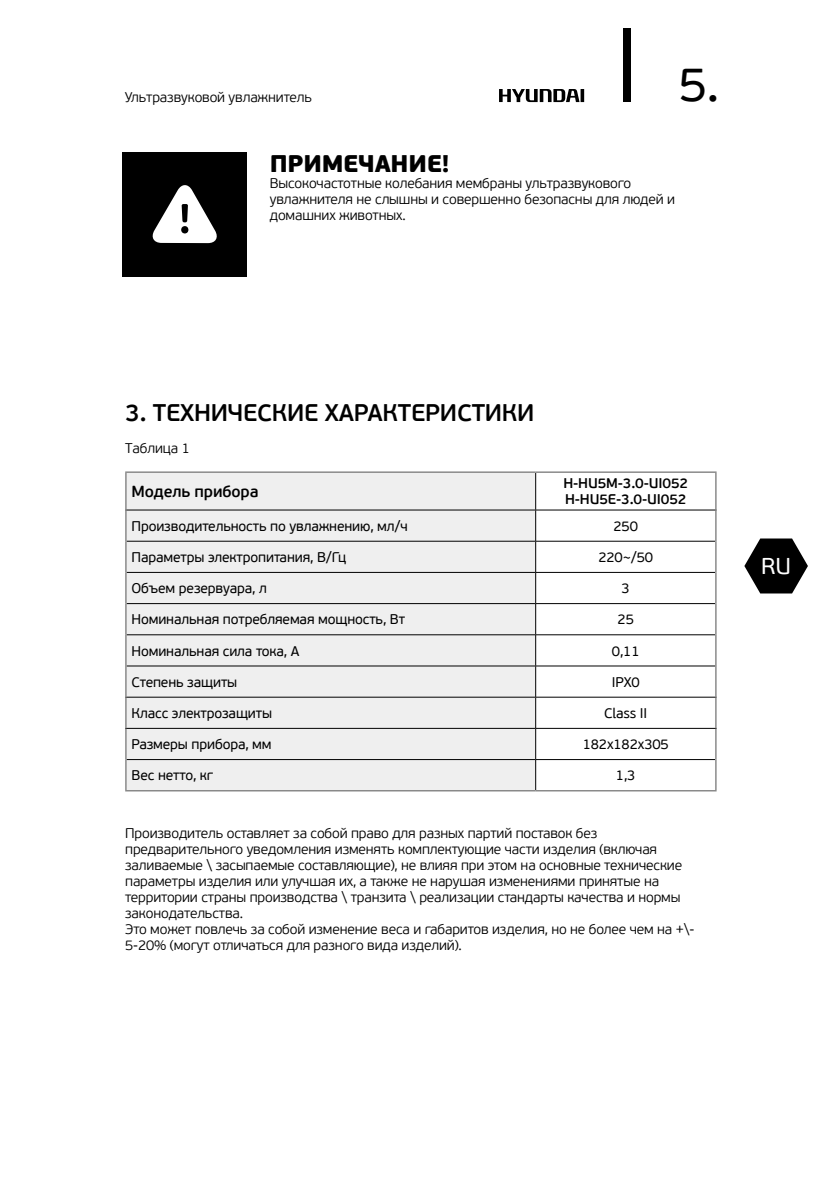
<style>
.page{position:relative;width:840px;height:1191px;background:#fff}
.page>*{position:absolute;margin:0;border:0;box-sizing:border-box;transform-origin:0 0}
.t1{font:48px "PF Beau Sans Pro";color:#000}
.t2{font:600 24px "PF Beau Sans Pro";letter-spacing:-.01em;color:#000}
.t3{font:900 24px "PF Beau Sans Pro";letter-spacing:-.01em;color:#000}
.t4{font:22.8px "PF Beau Sans Pro";color:#fff}
.t5{font:600 16px "PF Beau Sans Pro";letter-spacing:-.01em;color:#000}
.t6{font:300 14px/16px "PF Beau Sans Pro";letter-spacing:-.01em;color:#000}
.t7{font:14px "PF Beau Sans Pro";letter-spacing:-.01em;color:#000}
.t8{font:600 14px/16px "PF Beau Sans Pro";letter-spacing:-.01em;color:#000}
</style>
<div class="page">
<div style="left:623px;top:28px;width:7px;height:73px;background:#000"></div>
<svg style="left:744px;top:538px;width:63px;height:55px"></svg>
<svg style="left:499px;top:89px;width:85px;height:13px"></svg>
<div style="left:126px;top:473px;width:409px;height:317px;background:#efefef"></div>
<hr style="left:125px;top:509px;width:410px;height:1px;background:#000">
<hr style="left:535px;top:509px;width:181px;height:1px;background:#000">
<hr style="left:535px;top:510px;width:1px;height:31px;background:#000">
<hr style="left:126px;top:541px;width:409px;height:1px;background:#000">
<hr style="left:535px;top:541px;width:179px;height:1px;background:#000">
<hr style="left:535px;top:541px;width:1px;height:31px;background:#000">
<hr style="left:126px;top:572px;width:409px;height:1px;background:#000">
<hr style="left:535px;top:572px;width:179px;height:1px;background:#000">
<hr style="left:535px;top:572px;width:1px;height:31px;background:#000">
<hr style="left:126px;top:603px;width:409px;height:1px;background:#000">
<hr style="left:535px;top:603px;width:179px;height:1px;background:#000">
<hr style="left:535px;top:604px;width:1px;height:30px;background:#000">
<hr style="left:126px;top:634px;width:409px;height:1px;background:#000">
<hr style="left:535px;top:634px;width:179px;height:1px;background:#000">
<hr style="left:535px;top:635px;width:1px;height:30px;background:#000">
<hr style="left:126px;top:665px;width:409px;height:1px;background:#000">
<hr style="left:535px;top:665px;width:179px;height:1px;background:#000">
<hr style="left:535px;top:666px;width:1px;height:31px;background:#000">
<hr style="left:125px;top:697px;width:410px;height:1px;background:#000">
<hr style="left:125px;top:728px;width:410px;height:1px;background:#000">
<hr style="left:535px;top:728px;width:181px;height:1px;background:#000">
<hr style="left:535px;top:728px;width:1px;height:31px;background:#000">
<hr style="left:126px;top:759px;width:409px;height:1px;background:#000">
<hr style="left:535px;top:759px;width:179px;height:1px;background:#000">
<hr style="left:535px;top:760px;width:1px;height:30px;background:#000">
<hr style="left:535px;top:473px;width:1px;height:37px;background:#000">
<hr style="left:535px;top:697px;width:181px;height:1px;background:#000">
<hr style="left:535px;top:697px;width:1px;height:31px;background:#000">
<hr style="left:125px;top:471px;width:410px;height:2px;background:#848484">
<hr style="left:125px;top:473px;width:1px;height:37px;background:#848484">
<hr style="left:535px;top:471px;width:181px;height:2px;background:#848484">
<hr style="left:714px;top:473px;width:2px;height:37px;background:#848484">
<hr style="left:125px;top:697px;width:1px;height:31px;background:#848484">
<hr style="left:714px;top:697px;width:2px;height:31px;background:#848484">
<hr style="left:125px;top:510px;width:1px;height:31px;background:#848484">
<hr style="left:714px;top:510px;width:2px;height:31px;background:#848484">
<hr style="left:125px;top:541px;width:1px;height:31px;background:#848484">
<hr style="left:714px;top:541px;width:2px;height:31px;background:#848484">
<hr style="left:125px;top:572px;width:1px;height:31px;background:#848484">
<hr style="left:714px;top:572px;width:2px;height:31px;background:#848484">
<hr style="left:125px;top:603px;width:1px;height:32px;background:#848484">
<hr style="left:714px;top:603px;width:2px;height:32px;background:#848484">
<hr style="left:125px;top:635px;width:1px;height:31px;background:#848484">
<hr style="left:714px;top:635px;width:2px;height:31px;background:#848484">
<hr style="left:125px;top:666px;width:1px;height:31px;background:#848484">
<hr style="left:714px;top:666px;width:2px;height:31px;background:#848484">
<hr style="left:125px;top:728px;width:1px;height:31px;background:#848484">
<hr style="left:714px;top:728px;width:2px;height:31px;background:#848484">
<hr style="left:125px;top:759px;width:1px;height:31px;background:#848484">
<hr style="left:714px;top:759px;width:2px;height:31px;background:#848484">
<hr style="left:125px;top:790px;width:410px;height:1px;background:#848484">
<hr style="left:535px;top:790px;width:181px;height:1px;background:#848484">
<div style="left:122px;top:152px;width:125px;height:124px;background:#000"></div>
<svg style="left:152px;top:185px;width:65px;height:58px"></svg>
<p class="t6" style="left:125px;top:89px;width:188px">Ультразвуковой увлажнитель</p>
<h1 class="t1" style="left:678px;top:57px;width:42px">5.</h1>
<h2 class="t3" style="left:269px;top:148px;width:181px">ПРИМЕЧАНИЕ!</h2>
<p class="t6" style="left:269px;top:175px;width:406px">Высокочастотные колебания мембраны ультразвукового увлажнителя не слышны и совершенно безопасны для людей и домашних животных.</p>
<h2 class="t2" style="left:125px;top:398px;width:410px">3. ТЕХНИЧЕСКИЕ ХАРАКТЕРИСТИКИ</h2>
<p class="t6" style="left:125px;top:440px;width:66px">Таблица 1</p>
<p class="t5" style="left:131px;top:482px;width:128px">Модель прибора</p>
<p class="t8" style="left:563px;top:476px;width:126px">H-HU5M-3.0-UI052<br>H-HU5E-3.0-UI052</p>
<p class="t7" style="left:131px;top:518px;width:277px">Производительность по увлажнению, мл/ч</p>
<p class="t7" style="left:613px;top:518px;width:26px">250</p>
<p class="t7" style="left:131px;top:549px;width:216px">Параметры электропитания, В/Гц</p>
<p class="t7" style="left:598px;top:549px;width:56px">220~/50</p>
<p class="t7" style="left:131px;top:580px;width:137px">Объем резервуара, л</p>
<p class="t7" style="left:621px;top:580px;width:10px">3</p>
<p class="t7" style="left:131px;top:611px;width:275px">Номинальная потребляемая мощность, Вт</p>
<p class="t7" style="left:617px;top:611px;width:18px">25</p>
<p class="t7" style="left:131px;top:643px;width:169px">Номинальная сила тока, A</p>
<p class="t7" style="left:611px;top:643px;width:29px">0,11</p>
<p class="t7" style="left:131px;top:674px;width:107px">Степень защиты</p>
<p class="t7" style="left:611px;top:674px;width:29px">IPX0</p>
<p class="t7" style="left:131px;top:705px;width:142px">Класс электрозащиты</p>
<p class="t7" style="left:604px;top:705px;width:45px">Class II</p>
<p class="t7" style="left:131px;top:736px;width:141px">Размеры прибора, мм</p>
<p class="t7" style="left:582px;top:736px;width:88px">182x182x305</p>
<p class="t7" style="left:131px;top:767px;width:83px">Вес нетто, кг</p>
<p class="t7" style="left:615px;top:767px;width:21px">1,3</p>
<p class="t6" style="left:125px;top:826px;width:570px">Производитель оставляет за собой право для разных партий поставок без предварительного уведомления изменять комплектующие части изделия (включая заливаемые \ засыпаемые составляющие), не влияя при этом на основные технические параметры изделия или улучшая их, а также не нарушая изменениями принятые на территории страны производства \ транзита \ реализации стандарты качества и нормы законодательства.<br>Это может повлечь за собой изменение веса и габаритов изделия, но не более чем на +\- 5-20% (могут отличаться для разного вида изделий).</p>
<h3 class="t4" style="left:760px;top:553px;width:31px">RU</h3>
</div>
